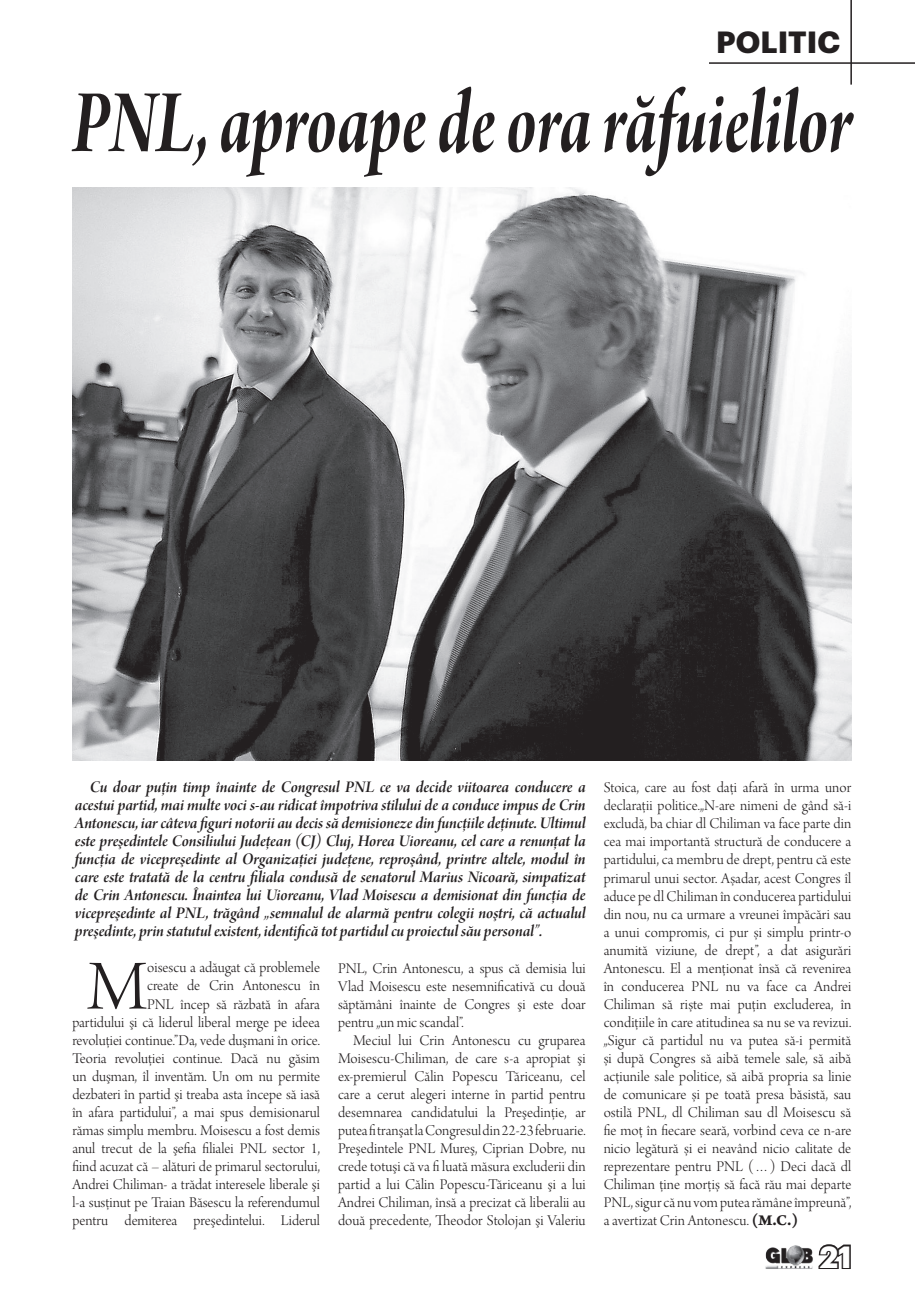
<style>
.page{position:relative;width:915px;height:1306px;background:#fff}
.page>*{position:absolute;margin:0;border:0;box-sizing:border-box;transform-origin:0 0}
.t1{font:95.4px "Arno Pro Bold Italic Display";letter-spacing:-.005em;color:#231f20;scale:.74 1}
.t2{font:74.25px "Arno Pro Light Display";color:#231f20}
.t3{font:700 30px "Graphik";color:#231f20}
.t4{font:700 30px "Graphik";color:#fff}
.t5{font:17.25px/18px "Arno Pro Smbd Italic Display";letter-spacing:-.005em;color:#231f20;text-align:justify}
.t6{font:15.75px/18px "Arno Pro Light Display";color:#231f20;text-align:justify}
.s1{font-family:"Arno Pro Bold Caption"}
</style>
<div class="page">
<hr style="left:850px;top:0;width:1px;height:85px;background:#231f20">
<hr style="left:708px;top:62px;width:206px;height:2px;background:#231f20">
<svg style="left:818px;top:1244px;width:33px;height:25px"></svg>
<img style="left:765px;top:1245px;width:48px;height:24px">
<img style="left:72px;top:187px;width:779px;height:573px">
<h3 class="t3" style="left:716px;top:18px;width:125px">POLITIC</h3>
<h1 class="t1" style="left:72px;top:69px;width:1053px">PNL, aproape de ora răfuielilor</h1>
<p class="t5" style="left:75px;top:779px;width:512px;text-indent:15px">Cu doar puţin timp înainte de Congresul PNL ce va decide viitoarea conducere a acestui partid, mai multe voci s-au ridicat împotriva stilului de a conduce impus de Crin Antonescu, iar câteva figuri notorii au decis să demisioneze din funcțiile deţinute. Ultimul este preşedintele Consiliului Judeţean (CJ) Cluj, Horea Uioreanu, cel care a renunţat la funcţia de vicepreşedinte al Organizaţiei judeţene, reproşând, printre altele, modul în care este tratată de la centru filiala condusă de senatorul Marius Nicoară, simpatizat de Crin Antonescu. Înaintea lui Uioreanu, Vlad Moisescu a demisionat din funcţia de vicepreşedinte al PNL, trăgând „semnalul de alarmă pentru colegii noştri, că actualul preşedinte, prin statutul existent, identifică tot partidul cu proiectul său personal”.</p>
<p class="t6" style="left:72px;top:959px;width:249px;text-align:right">oisescu a adăugat că problemele<br>create de Crin Antonescu în<br>PNL încep să răzbată în afara<br>partidului şi că liderul liberal merge pe ideea revoluţiei continue.”Da, vede duşmani în orice.<br>Teoria revoluţiei continue. Dacă nu găsim un duşman, îl inventăm. Un om nu permite dezbateri în partid şi treaba asta începe să iasă în afara partidului”, a mai spus demisionarul rămas simplu membru. Moisescu a fost demis anul trecut de la şefia filialei PNL sector 1, fiind acuzat că – alături de primarul sectorului, Andrei Chiliman- a trădat interesele liberale şi l-a susţinut pe Traian Băsescu la referendumul pentru demiterea preşedintelui. Liderul</p>
<p class="t6" style="left:338px;top:959px;width:249px">PNL, Crin Antonescu, a spus că demisia lui Vlad Moisescu este nesemnificativă cu două săptămâni înainte de Congres şi este doar pentru „un mic scandal”.</p>
<h2 class="t2" style="left:87px;top:946px;width:62px">M</h2>
<p class="t6" style="left:338px;top:1031px;width:249px;text-indent:15px">Meciul lui Crin Antonescu cu gruparea Moisescu-Chiliman, de care s-a apropiat şi ex-premierul Călin Popescu Tăriceanu, cel care a cerut alegeri interne în partid pentru desemnarea candidatului la Preşedinţie, ar putea fi tranşat la Congresul din 22-23 februarie.<br>Preşedintele PNL Mureş, Ciprian Dobre, nu crede totuşi că va fi luată măsura excluderii din partid a lui Călin Popescu-Tăriceanu şi a lui Andrei Chiliman, însă a precizat că liberalii au două precedente, Theodor Stolojan şi Valeriu</p>
<p class="t6" style="left:603px;top:779px;width:249px">Stoica, care au fost daţi afară în urma unor declaraţii politice.„N-are nimeni de gând să-i excludă, ba chiar dl Chiliman va face parte din cea mai importantă structură de conducere a partidului, ca membru de drept, pentru că este primarul unui sector. Așadar, acest Congres îl aduce pe dl Chiliman în conducerea partidului din nou, nu ca urmare a vreunei împăcări sau a unui compromis, ci pur și simplu printr-o anumită viziune, de drept”, a dat asigurări Antonescu. El a menționat însă că revenirea în conducerea PNL nu va face ca Andrei Chiliman să riște mai puțin excluderea, în condițiile în care atitudinea sa nu se va revizui. „Sigur că partidul nu va putea să-i permită și după Congres să aibă temele sale, să aibă acțiunile sale politice, să aibă propria sa linie de comunicare și pe toată presa băsistă, sau ostilă PNL, dl Chiliman sau dl Moisescu să fie moț în fiecare seară, vorbind ceva ce n-are nicio legătură și ei neavând nicio calitate de reprezentare pentru PNL (…) Deci dacă dl Chiliman ține morțiș să facă rău mai departe PNL, sigur că nu vom putea rămâne împreună”, a avertizat Crin Antonescu. <span class="s1">(M.C.)</span></p>
<h3 class="t4" style="left:819px;top:1233px;width:33px">21</h3>
</div>
